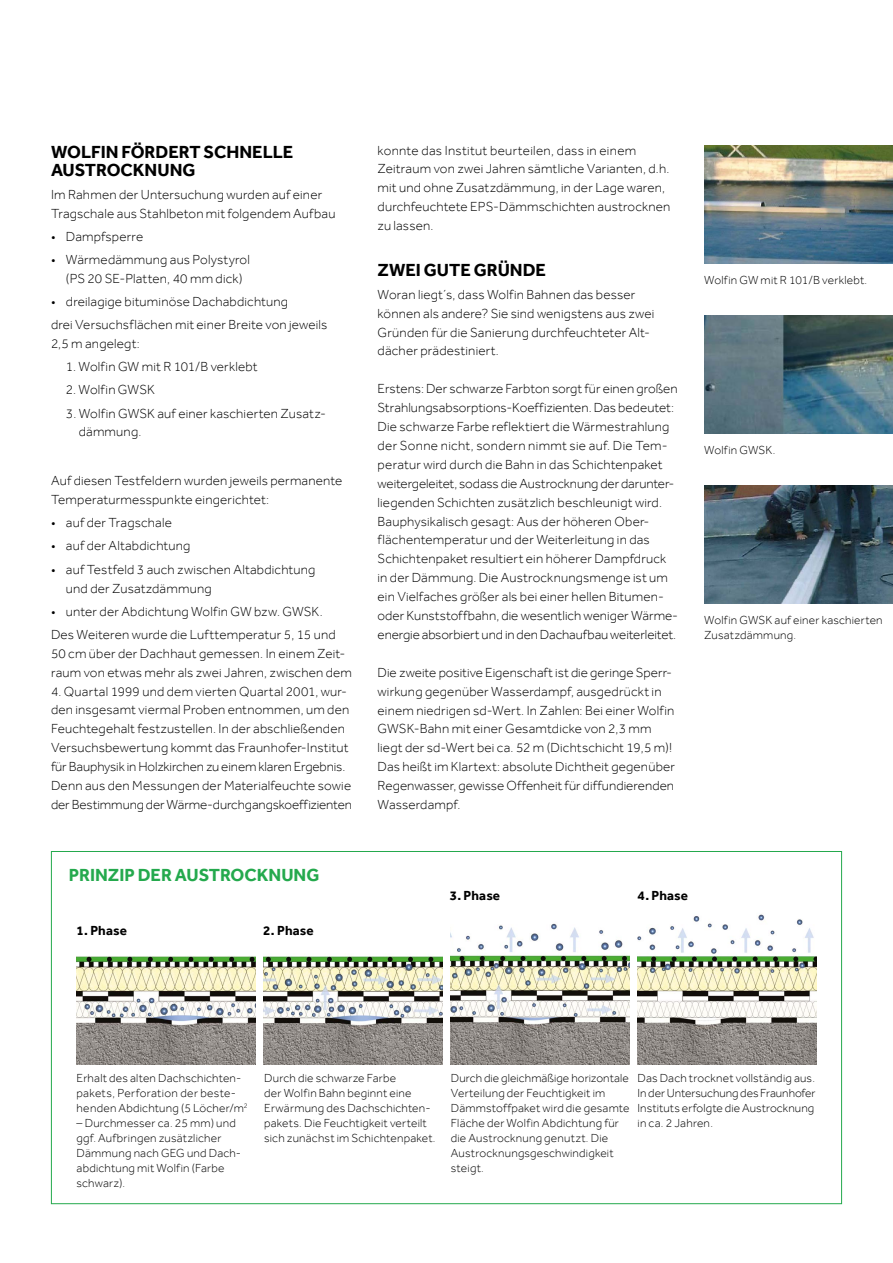
<style>
.page{position:relative;width:893px;height:1263px;background:#fff}
.page>*{position:absolute;margin:0;border:0;box-sizing:border-box;transform-origin:0 0}
.t1{font:700 18px/18px "Effra";color:#000}
.t2{font:700 18px "Effra";color:#24a94d}
.t3{font:300 13.5px/18.9px "Effra";letter-spacing:.01em;color:#000}
.t4{font:700 13.5px "Effra";letter-spacing:.005em;color:#000}
.t5{font:300 12px/15px "Effra";letter-spacing:.015em;color:#000}
</style>
<div class="page">
<img style="left:77px;top:956px;width:178px;height:109px">
<img style="left:451px;top:923px;width:178px;height:142px">
<img style="left:637px;top:914px;width:179px;height:151px">
<img style="left:264px;top:956px;width:178px;height:109px">
<img style="left:704px;top:486px;width:189px;height:118px">
<img style="left:704px;top:146px;width:189px;height:117px">
<img style="left:704px;top:316px;width:189px;height:117px">
<h1 class="t1" style="left:51px;top:142px;width:244px">WOLFIN FÖRDERT SCHNELLE<br>AUSTROCKNUNG</h1>
<p class="t3" style="left:51px;top:185px;width:286px">Im Rahmen der Untersuchung wurden auf einer<br>Tragschale aus Stahlbeton mit folgendem Aufbau</p>
<p class="t3" style="left:51px;top:227px;width:94px">• Dampfsperre</p>
<p class="t3" style="left:51px;top:250px;width:200px;text-align:center">• Wärmedämmung aus Polystyrol (PS 20 SE-Platten, 40 mm dick)</p>
<p class="t3" style="left:51px;top:290px;width:278px;line-height:23.1px">• dreilagige bituminöse Dachabdichtung<br>drei Versuchsflächen mit einer Breite von jeweils</p>
<p class="t3" style="left:51px;top:334px;width:90px">2,5 m angelegt:</p>
<p class="t3" style="left:66px;top:357px;width:193px">1. Wolfin GW mit R 101/B verklebt</p>
<p class="t3" style="left:66px;top:380px;width:90px">2. Wolfin GWSK</p>
<p class="t3" style="left:79px;top:403px;width:247px;text-indent:-13px">3. Wolfin GWSK auf einer kaschierten Zusatz&shy;dämmung.</p>
<p class="t3" style="left:51px;top:471px;width:293px">Auf diesen Testfeldern wurden jeweils permanente<br>Temperaturmesspunkte eingerichtet:</p>
<p class="t3" style="left:51px;top:513px;width:122px">• auf der Tragschale</p>
<p class="t3" style="left:51px;top:536px;width:141px">• auf der Altabdichtung</p>
<p class="t3" style="left:66px;top:559px;width:251px;text-indent:-15px">• auf Testfeld 3 auch zwischen Altabdichtung und der Zusatzdämmung</p>
<p class="t3" style="left:51px;top:599px;width:286px;line-height:23.1px">• unter der Abdichtung Wolfin GW bzw. GWSK.<br>Des Weiteren wurde die Lufttemperatur 5, 15 und</p>
<p class="t3" style="left:51px;top:644px;width:303px">50 cm über der Dachhaut gemessen. In einem Zeit&shy;raum von etwas mehr als zwei Jahren, zwischen dem</p>
<p class="t3" style="left:51px;top:681px;width:303px">4. Quartal 1999 und dem vierten Quartal 2001, wur&shy;den insgesamt viermal Proben entnommen, um den Feuchtegehalt festzustellen. In der abschließenden Versuchsbewertung kommt das Fraunhofer-Institut für Bauphysik in Holzkirchen zu einem klaren Ergebnis.<br>Denn aus den Messungen der Materialfeuchte sowie der Bestimmung der Wärme-durchgangskoeffizienten</p>
<h1 class="t2" style="left:69px;top:864px;width:252px">PRINZIP DER AUSTROCKNUNG</h1>
<p class="t4" style="left:77px;top:922px;width:52px">1. Phase</p>
<p class="t4" style="left:263px;top:922px;width:52px">2. Phase</p>
<p class="t3" style="left:378px;top:140px;width:294px">konnte das Institut beurteilen, dass in einem Zeitraum von zwei Jahren sämtliche Varianten, d.h. mit und ohne Zusatzdämmung, in der Lage waren, durchfeuchtete EPS-Dämmschichten austrocknen zu lassen.</p>
<h1 class="t1" style="left:378px;top:260px;width:170px">ZWEI GUTE GRÜNDE</h1>
<p class="t3" style="left:378px;top:285px;width:278px">Woran liegt´s, dass Wolfin Bahnen das besser können als andere? Sie sind wenigstens aus zwei Gründen für die Sanierung durchfeuchteter Alt&shy;dächer prädestiniert.</p>
<p class="t3" style="left:378px;top:379px;width:302px">Erstens: Der schwarze Farbton sorgt für einen großen Strahlungsabsorptions-Koeffizienten. Das bedeutet:<br>Die schwarze Farbe reflektiert die Wärmestrahlung der Sonne nicht, sondern nimmt sie auf. Die Tem&shy;peratur wird durch die Bahn in das Schichtenpaket weitergeleitet, sodass die Austrocknung der darunter&shy;liegenden Schichten zusätzlich beschleunigt wird.<br>Bauphysikalisch gesagt: Aus der höheren Ober&shy;flächentemperatur und der Weiterleitung in das Schichtenpaket resultiert ein höherer Dampfdruck in der Dämmung. Die Austrocknungsmenge ist um ein Vielfaches größer als bei einer hellen Bitumen&shy;oder Kunststoffbahn, die wesentlich weniger Wärme&shy;energie absorbiert und in den Dachaufbau weiterleitet.</p>
<p class="t3" style="left:378px;top:663px;width:299px">Die zweite positive Eigenschaft ist die geringe Sperr&shy;wirkung gegenüber Wasserdampf, ausgedrückt in einem niedrigen sd-Wert. In Zahlen: Bei einer Wolfin GWSK-Bahn mit einer Gesamtdicke von 2,3 mm liegt der sd-Wert bei ca. 52 m (Dichtschicht 19,5 m)!<br>Das heißt im Klartext: absolute Dichtheit gegenüber Regenwasser, gewisse Offenheit für diffundierenden Wasserdampf.</p>
<p class="t5" style="left:704px;top:272px;width:165px">Wolfin GW mit R 101/B verklebt.</p>
<p class="t5" style="left:704px;top:443px;width:73px">Wolfin GWSK.</p>
<p class="t5" style="left:704px;top:613px;width:180px">Wolfin GWSK auf einer kaschierten<br>Zusatzdämmung.</p>
<p class="t4" style="left:450px;top:887px;width:52px">3. Phase</p>
<p class="t4" style="left:637px;top:887px;width:52px">4. Phase</p>
<p class="t5" style="left:77px;top:1070px;width:173px">Erhalt des alten Dachschichten&shy;pakets, Perforation der beste&shy;henden Abdichtung (5 Löcher/m<sup>2</sup></p>
<p class="t5" style="left:77px;top:1115px;width:166px">– Durchmesser ca. 25 mm) und ggf. Aufbringen zusätzlicher<br>Dämmung nach GEG und Dach&shy;abdichtung mit Wolfin (Farbe schwarz).</p>
<p class="t5" style="left:264px;top:1070px;width:173px">Durch die schwarze Farbe<br>der Wolfin Bahn beginnt eine<br>Erwärmung des Dachschichten&shy;pakets. Die Feuchtigkeit verteilt sich zunächst im Schichtenpaket.</p>
<p class="t5" style="left:451px;top:1070px;width:180px">Durch die gleichmäßige horizontale<br>Verteilung der Feuchtigkeit im<br>Dämmstoffpaket wird die gesamte<br>Fläche der Wolfin Abdichtung für die Austrocknung genutzt. Die<br>Austrocknungsgeschwindigkeit steigt.</p>
<p class="t5" style="left:637px;top:1070px;width:180px;text-align:justify">Das Dach trocknet vollständig aus.<br>In der Untersuchung des Fraunhofer Instituts erfolgte die Austrocknung in ca. 2 Jahren.</p>
</div>
